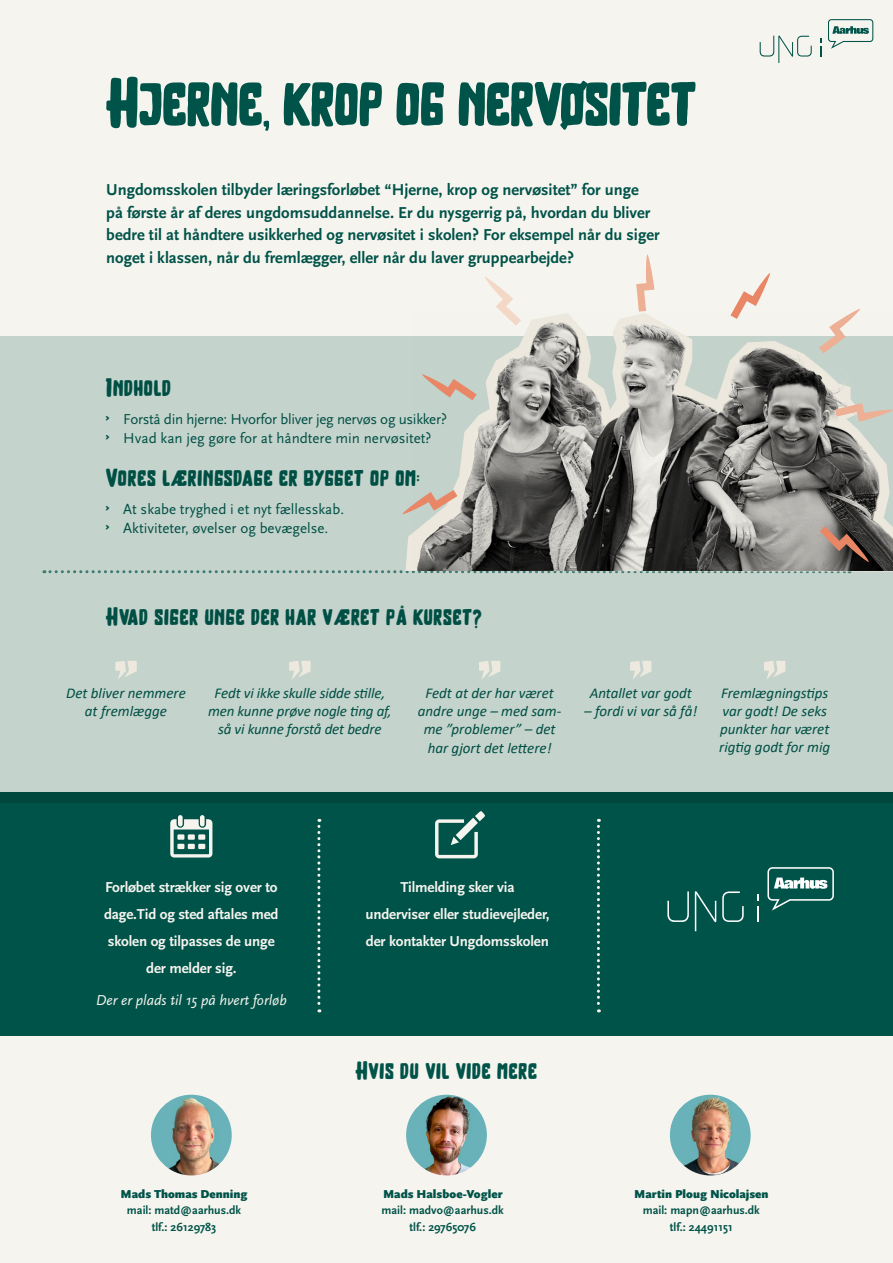
<style>
.page{position:relative;width:893px;height:1263px;background:#f6f4ee}
.page>*{position:absolute;margin:0;border:0;box-sizing:border-box;transform-origin:0 0}
.t1{font:700 61.5px "BROTHER";letter-spacing:.01em;color:#005349}
.t2{font:700 22.5px "BROTHER";letter-spacing:.05em;color:#005349}
.t3{font:700 16.5px/22.5px "Scala Sans OT";color:#005349}
.t4{font:italic 15px/18px "Calibri";color:#005349;text-align:center}
.t5{font:700 15px/27px "Scala Sans OT";letter-spacing:-.01em;color:#f6f4ee;text-align:center}
.t6{font:15px/19.5px "Scala Sans OT";letter-spacing:-.02em;color:#005349}
.t7{font:15px/19.5px "Scala Sans OT";color:#005349}
.t8{font:italic 15px "Scala Sans OT";color:#f6f4ee}
.t9{font:700 12px/16.5px "Scala Sans OT";color:#005349;text-align:center}
.t10{font:900 12px "Scala Sans OT";color:#005349}
.s1{font-family:"BROTHER";font-weight:700}
</style>
<div class="page">
<div style="left:0;top:792px;width:893px;height:243px;background:#005349"></div>
<svg style="left:760px;top:36px;width:52px;height:27px"></svg>
<svg style="left:828px;top:19px;width:45px;height:30px"></svg>
<svg style="left:821px;top:38px;width:1px;height:19px"></svg>
<svg style="left:579px;top:81px;width:9px;height:10px"></svg>
<svg style="left:560px;top:119px;width:9px;height:11px"></svg>
<img style="left:406px;top:1095px;width:81px;height:80px;border-radius:40px">
<img style="left:670px;top:1095px;width:81px;height:80px;border-radius:40px">
<img style="left:151px;top:1095px;width:81px;height:80px;border-radius:40px">
<svg style="left:317px;top:819px;width:3px;height:193px"></svg>
<svg style="left:597px;top:819px;width:3px;height:193px"></svg>
<svg style="left:170px;top:815px;width:42px;height:42px"></svg>
<svg style="left:435px;top:811px;width:50px;height:47px"></svg>
<svg style="left:667px;top:891px;width:22px;height:31px"></svg>
<svg style="left:695px;top:891px;width:21px;height:40px"></svg>
<svg style="left:722px;top:891px;width:22px;height:31px"></svg>
<svg style="left:767px;top:867px;width:67px;height:43px"></svg>
<svg style="left:757px;top:895px;width:2px;height:27px"></svg>
<div style="left:0;top:337px;width:893px;height:466px;background:#c4d3cc"></div>
<svg style="left:44px;top:570px;width:806px;height:3px"></svg>
<svg style="left:115px;top:661px;width:22px;height:19px"></svg>
<svg style="left:289px;top:661px;width:22px;height:18px"></svg>
<svg style="left:479px;top:661px;width:21px;height:18px"></svg>
<svg style="left:630px;top:661px;width:21px;height:18px"></svg>
<svg style="left:764px;top:661px;width:21px;height:18px"></svg>
<img style="left:412px;top:313px;width:481px;height:258px">
<svg style="left:422px;top:373px;width:55px;height:27px"></svg>
<svg style="left:402px;top:490px;width:55px;height:25px"></svg>
<svg style="left:484px;top:277px;width:37px;height:49px"></svg>
<svg style="left:730px;top:273px;width:41px;height:46px"></svg>
<svg style="left:835px;top:403px;width:58px;height:19px"></svg>
<svg style="left:820px;top:526px;width:50px;height:37px;background:#715b53"></svg>
<svg style="left:819px;top:308px;width:42px;height:45px"></svg>
<svg style="left:636px;top:254px;width:18px;height:58px"></svg>
<h1 class="t1" style="left:106px;top:65px;width:592px">Hjerne, krop og nervositet</h1>
<p class="t3" style="left:106px;top:179px;width:555px">Ungdomsskolen tilbyder læringsforløbet “Hjerne, krop og nervøsitet” for unge på første år af deres ungdomsuddannelse. Er du nysgerrig på, hvordan du bliver bedre til at håndtere usikkerhed og nervøsitet i skolen? For eksempel når du siger noget i klassen, når du fremlægger, eller når du laver gruppearbejde?</p>
<h2 class="t2" style="left:106px;top:374px;width:66px">Indhold</h2>
<p class="t6" style="left:106px;top:409px;width:342px"><span class="s1">&gt;</span> Forstå din hjerne: Hvorfor bliver jeg nervøs og usikker? <span class="s1">&gt;</span> Hvad kan jeg gøre for at håndtere min nervøsitet?</p>
<h2 class="t2" style="left:106px;top:463px;width:315px">Vores læringsdage er bygget op om:</h2>
<p class="t7" style="left:106px;top:499px;width:239px"><span class="s1">&gt;</span> At skabe tryghed i et nyt fællesskab. <span class="s1">&gt;</span> Aktiviteter, øvelser og bevægelse.</p>
<h2 class="t2" style="left:106px;top:602px;width:377px">Hvad siger unge der har været på kurset?</h2>
<p class="t4" style="left:66px;top:683px;width:121px">Det bliver nemmere at fremlægge</p>
<p class="t4" style="left:208px;top:683px;width:185px">Fedt vi ikke skulle sidde stille, men kunne prøve nogle ting af, så vi kunne forstå det bedre</p>
<p class="t4" style="left:418px;top:683px;width:145px">Fedt at der har været andre unge – med sam&shy;me ”problemer” – det</p>
<p class="t4" style="left:428px;top:738px;width:125px">har gjort det lettere!</p>
<p class="t4" style="left:590px;top:683px;width:104px">Antallet var godt</p>
<p class="t4" style="left:584px;top:701px;width:115px">– fordi vi var så få!</p>
<p class="t4" style="left:719px;top:683px;width:112px;text-align:left">Fremlægningstips var godt! De seks punkter har været rigtig godt for mig</p>
<p class="t5" style="left:104px;top:874px;width:176px">Forløbet strækker sig over to dage.Tid og sted aftales med skolen og tilpasses de unge der melder sig.</p>
<p class="t5" style="left:365px;top:874px;width:186px">Tilmelding sker via<br>underviser eller studievejleder, der kontakter Ungdomsskolen</p>
<p class="t8" style="left:96px;top:992px;width:193px">Der er plads til 15 på hvert forløb</p>
<p class="t10" style="left:121px;top:1187px;width:128px">Mads Thomas Denning</p>
<p class="t9" style="left:127px;top:1202px;width:116px">mail: matd@aarhus.dk tlf.: 26129783</p>
<h2 class="t2" style="left:356px;top:1057px;width:183px">Hvis du vil vide mere</h2>
<p class="t10" style="left:383px;top:1187px;width:121px">Mads Halsboe-Vogler</p>
<p class="t9" style="left:382px;top:1202px;width:124px">mail: madvo@aarhus.dk tlf.: 29765076</p>
<p class="t10" style="left:634px;top:1187px;width:136px">Martin Ploug Nicolajsen</p>
<p class="t9" style="left:643px;top:1202px;width:119px">mail: mapn@aarhus.dk tlf.: 24491151</p>
</div>
